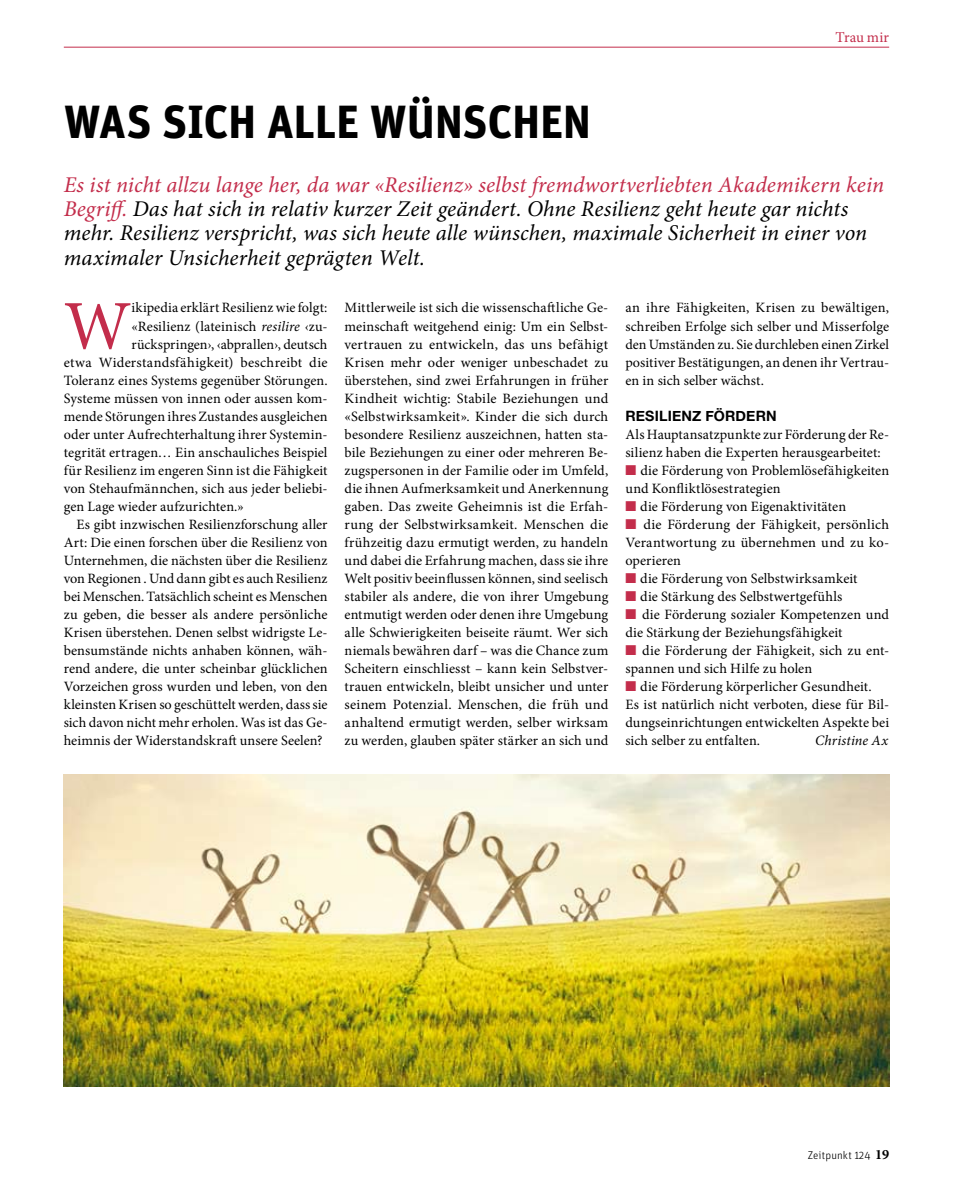
<style>
.page{position:relative;width:953px;height:1191px;background:#fff}
.page>*{position:absolute;margin:0;border:0;box-sizing:border-box;transform-origin:0 0}
.t1{font:69.6px "Minion Pro";color:#c32d4b}
.t2{font:700 46.5px "Unit OT";letter-spacing:-.01em;color:#000}
.t3{font:italic 22.5px/24px "Minion Pro";letter-spacing:.005em;color:#000}
.t4{font:15px "Minion Pro";letter-spacing:.005em;color:#c32d4b}
.t5{font:14.25px/18px "Minion Pro";letter-spacing:.005em;color:#000}
.t6{font:700 14.25px "Helvetica Neue";letter-spacing:.01em;color:#000}
.t7{font:italic 14.25px "Minion Pro";letter-spacing:.01em;color:#000}
.t8{font:300 11.25px "Unit OT";letter-spacing:.015em;color:#000}
.s1{color:#c32d4b}
.s2{font-style:italic}
.s3{font-family:"Minion Pro";font-weight:700;font-size:14.25px}
</style>
<div class="page">
<hr style="left:64px;top:47px;width:825px;height:1px;background:#c32d4b">
<img style="left:64px;top:774px;width:825px;height:312px">
<p class="t4" style="left:835px;top:27px;width:55px">Trau mir</p>
<h2 class="t2" style="left:64px;top:91px;width:529px">WAS SICH ALLE WÜNSCHEN</h2>
<p class="t3" style="left:64px;top:173px;width:821px"><span class="s1">Es ist nicht allzu lange her, da war «Resilienz» selbst fremdwortverliebten Akademikern kein Begriff.</span> Das hat sich in relativ kurzer Zeit geändert. Ohne Resilienz geht heute gar nichts mehr. Resilienz verspricht, was sich heute alle wünschen, maximale Sicherheit in einer von maximaler Unsicherheit geprägten Welt.</p>
<h1 class="t1" style="left:64px;top:280px;width:69px">W</h1>
<p class="t5" style="left:131px;top:299px;width:197px">ikipedia erklärt Resilienz wie folgt:</p>
<p class="t5" style="left:344px;top:299px;width:265px;text-align:justify">Mittlerweile ist sich die wissenschaftliche Ge&shy;meinschaft weitgehend einig: Um ein Selbst&shy;vertrauen zu entwickeln, das uns befähigt Krisen mehr oder weniger unbeschadet zu überstehen, sind zwei Erfahrungen in früher Kindheit wichtig: Stabile Beziehungen und «Selbstwirksamkeit». Kinder die sich durch besondere Resilienz auszeichnen, hatten sta&shy;bile Beziehungen zu einer oder mehreren Be&shy;zugspersonen in der Familie oder im Umfeld, die ihnen Aufmerksamkeit und Anerkennung gaben. Das zweite Geheimnis ist die Erfah&shy;rung der Selbstwirksamkeit. Menschen die frühzeitig dazu ermutigt werden, zu handeln und dabei die Erfahrung machen, dass sie ihre Welt positiv beeinflussen können, sind seelisch stabiler als andere, die von ihrer Umgebung entmutigt werden oder denen ihre Umgebung alle Schwierigkeiten beiseite räumt. Wer sich niemals bewähren darf – was die Chance zum Scheitern einschliesst – kann kein Selbstver&shy;trauen entwickeln, bleibt unsicher und unter seinem Potenzial. Menschen, die früh und anhaltend ermutigt werden, selber wirksam zu werden, glauben später stärker an sich und</p>
<p class="t5" style="left:625px;top:299px;width:265px;text-align:justify">an ihre Fähigkeiten, Krisen zu bewältigen, schreiben Erfolge sich selber und Misserfolge den Umständen zu. Sie durchleben einen Zirkel positiver Bestätigungen, an denen ihr Vertrau&shy;en in sich selber wächst.</p>
<p class="t5" style="left:131px;top:317px;width:198px">«Resilienz (lateinisch <span class="s2">resilire</span> ‹zu-</p>
<p class="t5" style="left:131px;top:335px;width:197px">rückspringen›, ‹abprallen›, deutsch</p>
<p class="t5" style="left:64px;top:353px;width:265px">etwa Widerstandsfähigkeit) beschreibt die</p>
<p class="t5" style="left:64px;top:371px;width:265px">Toleranz eines Systems gegenüber Störungen.</p>
<p class="t5" style="left:64px;top:389px;width:265px">Systeme müssen von innen oder aussen kom-</p>
<p class="t5" style="left:64px;top:407px;width:265px">mende Störungen ihres Zustandes ausgleichen</p>
<p class="t5" style="left:64px;top:425px;width:265px">oder unter Aufrechterhaltung ihrer Systemin-</p>
<p class="t5" style="left:64px;top:443px;width:265px">tegrität ertragen… Ein anschauliches Beispiel</p>
<p class="t5" style="left:64px;top:461px;width:265px">für Resilienz im engeren Sinn ist die Fähigkeit</p>
<p class="t5" style="left:64px;top:479px;width:265px">von Stehaufmännchen, sich aus jeder beliebi-</p>
<p class="t5" style="left:64px;top:497px;width:181px">gen Lage wieder aufzurichten.»</p>
<p class="t5" style="left:77px;top:515px;width:252px">Es gibt inzwischen Resilienzforschung aller</p>
<p class="t5" style="left:64px;top:533px;width:265px">Art: Die einen forschen über die Resilienz von</p>
<p class="t5" style="left:64px;top:551px;width:265px">Unternehmen, die nächsten über die Resilienz</p>
<p class="t5" style="left:64px;top:569px;width:265px">von Regionen . Und dann gibt es auch Resilienz</p>
<p class="t5" style="left:64px;top:587px;width:265px">bei Menschen. Tatsächlich scheint es Menschen</p>
<p class="t5" style="left:64px;top:605px;width:265px">zu geben, die besser als andere persönliche</p>
<p class="t5" style="left:64px;top:623px;width:265px">Krisen überstehen. Denen selbst widrigste Le-</p>
<p class="t5" style="left:64px;top:641px;width:265px">bensumstände nichts anhaben können, wäh-</p>
<p class="t5" style="left:64px;top:659px;width:265px">rend andere, die unter scheinbar glücklichen</p>
<p class="t5" style="left:64px;top:677px;width:265px">Vorzeichen gross wurden und leben, von den</p>
<p class="t5" style="left:64px;top:695px;width:265px">kleinsten Krisen so geschüttelt werden, dass sie</p>
<p class="t5" style="left:64px;top:713px;width:265px">sich davon nicht mehr erholen. Was ist das Ge-</p>
<p class="t5" style="left:64px;top:731px;width:260px">heimnis der Widerstandskraft unsere Seelen?</p>
<p class="t6" style="left:625px;top:406px;width:153px">RESILIENZ FÖRDERN</p>
<p class="t5" style="left:625px;top:425px;width:265px">Als Hauptansatzpunkte zur Förderung der Re&shy;silienz haben die Experten herausgearbeitet:</p>
<p class="t5" style="left:625px;top:461px;width:265px"><span class="s1">■</span> die Förderung von Problemlösefähigkeiten und Konfliktlösestrategien</p>
<p class="t5" style="left:625px;top:497px;width:222px"><span class="s1">■</span> die Förderung von Eigenaktivitäten</p>
<p class="t5" style="left:625px;top:515px;width:265px;text-align:justify"><span class="s1">■</span> die Förderung der Fähigkeit, persönlich Verantwortung zu übernehmen und zu ko&shy;operieren</p>
<p class="t5" style="left:625px;top:569px;width:234px"><span class="s1">■</span> die Förderung von Selbstwirksamkeit</p>
<p class="t5" style="left:625px;top:587px;width:218px"><span class="s1">■</span> die Stärkung des Selbstwertgefühls</p>
<p class="t5" style="left:625px;top:605px;width:265px"><span class="s1">■</span> die Förderung sozialer Kompetenzen und die Stärkung der Beziehungsfähigkeit</p>
<p class="t5" style="left:625px;top:641px;width:265px"><span class="s1">■</span> die Förderung der Fähigkeit, sich zu ent&shy;spannen und sich Hilfe zu holen</p>
<p class="t5" style="left:625px;top:677px;width:265px"><span class="s1">■</span> die Förderung körperlicher Gesundheit.<br>Es ist natürlich nicht verboten, diese für Bil&shy;dungseinrichtungen entwickelten Aspekte bei sich selber zu entfalten.</p>
<p class="t7" style="left:815px;top:730px;width:74px">Christine Ax</p>
<p class="t8" style="left:807px;top:1148px;width:83px">Zeitpunkt 124 <span class="s3">19</span></p>
</div>
